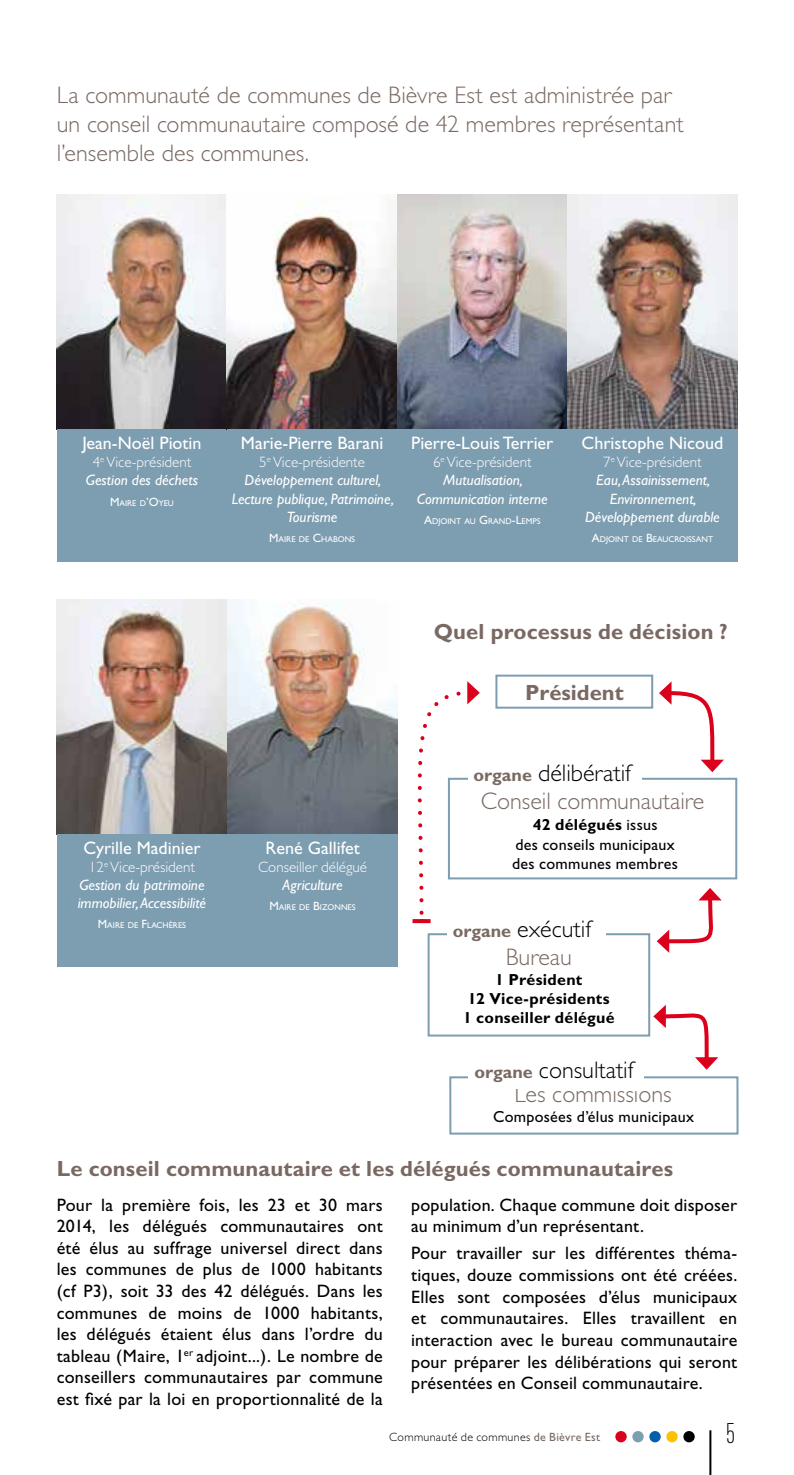
<style>
.page{position:relative;width:794px;height:1475px;background:#fff}
.page>*{position:absolute;margin:0;border:0;box-sizing:border-box;transform-origin:0 0}
.t1{font:300 28px "DIN Cond";color:#000}
.t2{font:300 24px/28.8px "Gill Sans";color:#796962}
.t3{font:300 24px "Gill Sans";color:#000}
.t4{font:700 22px "Gill Sans";letter-spacing:.005em;color:#796962}
.t5{font:18px/21.6px "Gill Sans";letter-spacing:.01em;color:#000;text-align:justify}
.t6{font:18px "Gill Sans";color:#fff}
.t7{font:16px/19.2px "Gill Sans";letter-spacing:.015em;color:#000;text-align:center}
.t8{font:700 16px/19.2px "Gill Sans";letter-spacing:.02em;color:#000;text-align:center}
.t9{font:italic 15px/18px "Gill Sans";color:#fff;text-align:center}
.t10{font:300 15px "Gill Sans";color:#fff}
.t11{font:300 12px "Gill Sans";letter-spacing:.03em;color:#000}
.t12{font:8.4px "Gill Sans";color:#fff}
.s1{font-weight:300;font-style:normal}
.s2{font-size:12px}
.s3{font-weight:700;font-size:18px;color:#796962}
.s4{font-weight:700}
.s5{font-weight:400;color:#796962}
</style>
<div class="page">
<hr style="left:709px;top:1429px;width:2px;height:45px;background:#000">
<div style="left:615px;top:1430px;width:11px;height:11px;background:#db001b;border-radius:50%"></div>
<div style="left:632px;top:1430px;width:11px;height:11px;background:#7d9db0;border-radius:50%"></div>
<div style="left:649px;top:1430px;width:11px;height:11px;background:#0060a9;border-radius:50%"></div>
<div style="left:666px;top:1430px;width:11px;height:11px;background:#fcc400;border-radius:50%"></div>
<div style="left:683px;top:1430px;width:11px;height:11px;background:#000;border-radius:50%"></div>
<div style="left:448px;top:777px;width:289px;height:102px;border:2px solid #7d9db0"></div>
<div style="left:468px;top:763px;width:173px;height:28px;background:#fff"></div>
<div style="left:427px;top:933px;width:223px;height:103px;border:2px solid #7d9db0"></div>
<div style="left:447px;top:918px;width:158px;height:28px;background:#fff"></div>
<div style="left:449px;top:1076px;width:289px;height:58px;border:2px solid #7d9db0"></div>
<div style="left:469px;top:1060px;width:175px;height:28px;background:#fff"></div>
<div style="left:495px;top:674px;width:158px;height:34px;border:2px solid #7d9db0"></div>
<svg style="left:657px;top:888px;width:64px;height:64px"></svg>
<svg style="left:653px;top:1005px;width:65px;height:64px"></svg>
<svg style="left:417px;top:681px;width:63px;height:241px"></svg>
<svg style="left:412px;top:918px;width:18px;height:4px"></svg>
<img style="left:57px;top:599px;width:341px;height:235px">
<div style="left:57px;top:834px;width:170px;height:132px;background:#7d9db0"></div>
<div style="left:227px;top:834px;width:171px;height:132px;background:#7d9db0"></div>
<img style="left:57px;top:195px;width:680px;height:234px">
<div style="left:57px;top:429px;width:170px;height:132px;background:#7d9db0"></div>
<div style="left:227px;top:429px;width:170px;height:132px;background:#7d9db0"></div>
<div style="left:397px;top:429px;width:170px;height:132px;background:#7d9db0"></div>
<div style="left:567px;top:429px;width:170px;height:132px;background:#7d9db0"></div>
<svg style="left:659px;top:681px;width:65px;height:91px"></svg>
<h2 class="t2" style="left:57px;top:81px;width:628px">La communauté de communes de Bièvre Est est administrée par un conseil communautaire composé de 42 membres représentant l’ensemble des communes.</h2>
<p class="t6" style="left:82px;top:433px;width:121px">Jean-Noël Piotin</p>
<p class="t9" style="left:86px;top:453px;width:114px"><span class="s1">4</span><sup>e</sup> <span class="s1">Vice-président<br></span>Gestion des déchets</p>
<p class="t12" style="left:110px;top:498px;width:65px"><span class="s2">M</span>AIRE D<span class="s2">’O</span>YEU</p>
<p class="t6" style="left:241px;top:433px;width:144px">Marie-Pierre Barani</p>
<p class="t9" style="left:232px;top:453px;width:164px"><span class="s1">5</span><sup>e</sup> <span class="s1">Vice-présidente<br></span>Développement culturel,<br>Lecture publique, Patrimoine,<br>Tourisme</p>
<p class="t12" style="left:269px;top:534px;width:88px"><span class="s2">M</span>AIRE DE <span class="s2">C</span>HABONS</p>
<p class="t6" style="left:411px;top:433px;width:144px">Pierre-Louis Terrier</p>
<p class="t9" style="left:417px;top:453px;width:133px"><span class="s1">6</span><sup>e</sup> <span class="s1">Vice-président<br></span>Mutualisation,<br>Communication interne</p>
<p class="t12" style="left:424px;top:516px;width:118px"><span class="s2">A</span>DJOINT AU <span class="s2">G</span> RAND<span class="s2">-L</span>EMPS</p>
<p class="t6" style="left:581px;top:433px;width:143px">Christophe Nicoud</p>
<p class="t9" style="left:585px;top:453px;width:136px"><span class="s1">7</span><sup>e</sup> <span class="s1">Vice-président<br></span>Eau, Assainissement,<br>Environnement,<br>Développement durable</p>
<p class="t12" style="left:592px;top:534px;width:123px"><span class="s2">A</span>DJOINT DE <span class="s2">B</span>EAUCROISSANT</p>
<p class="t6" style="left:83px;top:837px;width:119px">Cyrille Madinier</p>
<p class="t9" style="left:78px;top:858px;width:130px"><span class="s1">12</span><sup>e</sup> <span class="s1">Vice-président<br></span>Gestion du patrimoine immobilier, Accessibilité</p>
<p class="t12" style="left:98px;top:920px;width:90px"><span class="s2">M</span>AIRE DE <span class="s2">F</span>LACHÈRES</p>
<p class="t6" style="left:265px;top:837px;width:96px">René Gallifet</p>
<p class="t10" style="left:258px;top:858px;width:111px">Conseiller délégué</p>
<p class="t9" style="left:282px;top:876px;width:62px">Agriculture</p>
<p class="t12" style="left:269px;top:902px;width:88px"><span class="s2">M</span>AIRE DE <span class="s2">B</span>IZONNES</p>
<p class="t4" style="left:434px;top:618px;width:295px">Quel processus de décision ?</p>
<p class="t4" style="left:525px;top:679px;width:100px">Président</p>
<h2 class="t3" style="left:473px;top:759px;width:159px"><span class="s3">organe</span> délibératif</h2>
<p class="t7" style="left:512px;top:815px;width:167px"><span class="s4">42 délégués</span> issus<br>des conseils municipaux des communes membres</p>
<h2 class="t2" style="left:481px;top:786px;width:225px">Conseil communautaire</h2>
<h2 class="t3" style="left:453px;top:914px;width:140px"><span class="s3">organe</span> exécutif</h2>
<p class="t8" style="left:463px;top:969px;width:153px">1 Président<br>12 Vice-présidents<br>1 conseiller délégué</p>
<h2 class="t2" style="left:506px;top:942px;width:68px">Bureau</h2>
<h2 class="t3" style="left:474px;top:1056px;width:161px"><span class="s3">organe</span> consultatif</h2>
<p class="t7" style="left:493px;top:1106px;width:202px">Composées d’élus municipaux</p>
<h2 class="t2" style="left:514px;top:1079px;width:159px">Les commissions</h2>
<p class="t4" style="left:57px;top:1155px;width:618px">Le conseil communautaire et les délégués communautaires</p>
<p class="t5" style="left:411px;top:1193px;width:327px">population. Chaque commune doit disposer au minimum d’un représentant.</p>
<p class="t5" style="left:411px;top:1242px;width:328px">Pour travailler sur les différentes théma&shy;tiques, douze commissions ont été créées.<br>Elles sont composées d’élus municipaux et communautaires. Elles travaillent en interaction avec le bureau communautaire pour préparer les délibérations qui seront présentées en Conseil communautaire.</p>
<p class="t5" style="left:57px;top:1193px;width:328px">Pour la première fois, les 23 et 30 mars 2014, les délégués communautaires ont été élus au suffrage universel direct dans les communes de plus de 1000 habitants (cf P3), soit 33 des 42 délégués. Dans les communes de moins de 1000 habitants, les délégués étaient élus dans l’ordre du tableau (Maire, 1<sup>er</sup> adjoint...). Le nombre de conseillers communautaires par commune est fixé par la loi en proportionnalité de la</p>
<p class="t11" style="left:389px;top:1430px;width:213px">Communauté de communes <span class="s5">de Bièvre Est</span></p>
<h1 class="t1" style="left:726px;top:1416px;width:11px">5</h1>
</div>
